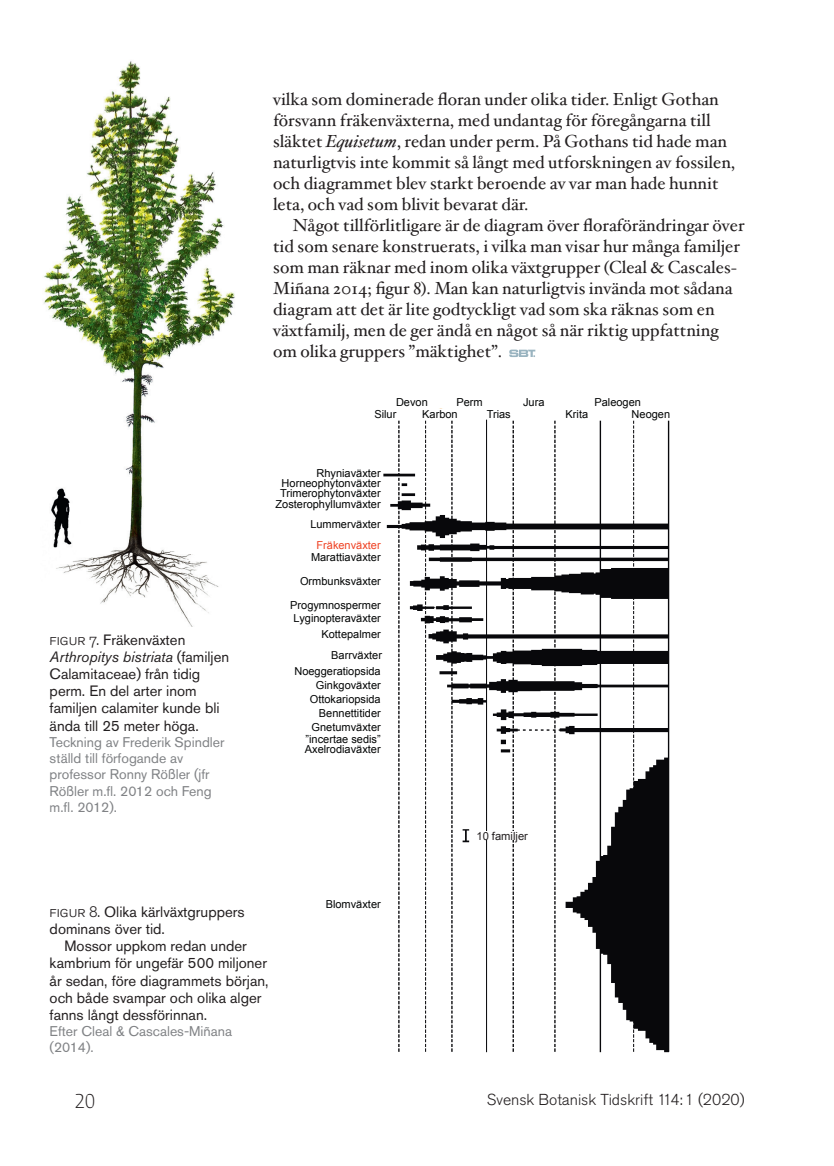
<style>
.page{position:relative;width:834px;height:1166px;background:#fff}
.page>*{position:absolute;margin:0;border:0;box-sizing:border-box;transform-origin:0 0}
.t1{font:300 21px "Massif Pro";color:#231f20}
.Brödtext__indrag{font:17.5px/21px "Hoefler Txt";color:#231f20}
.t2{font:300 15.75px "Akzidenz Grotesk Std";color:#231f20}
.Figurtext_första{font:14.88px/17.2px "Akzidenz Grotesk Std";color:#231f20}
.Figurtext_indrag{font:14.88px/17.2px "Akzidenz Grotesk Std";color:#231f20}
.Figurtext_eng{font:14px/16.3px "Akzidenz Grotesk Std";color:#808285}
.t3{font:11.2px "Arial";color:#231f20}
.t4{font:11.03px/10.2px "Arial";color:#030505;text-align:right}
.t5{font:11.03px "Arial";color:#ef4224}
.s1{font-style:italic}
.s2{font-weight:300;font-size:15.75px}
</style>
<div class="page">
<svg style="left:509px;top:350px;width:26px;height:7px"></svg>
<img style="left:43px;top:61px;width:192px;height:565px">
<img style="left:383px;top:408px;width:287px;height:645px">
<div style="left:307px;top:679px;width:78px;height:14px;background:#fff"></div>
<div style="left:298px;top:691px;width:87px;height:73px;background:#fff"></div>
<div style="left:299px;top:744px;width:89px;height:11px;background:#fff"></div>
<div style="left:642px;top:410px;width:18px;height:71px;background:#fff"></div>
<div style="left:609px;top:410px;width:19px;height:71px;background:#fff"></div>
<div style="left:568px;top:410px;width:19px;height:71px;background:#fff"></div>
<div style="left:527px;top:410px;width:18px;height:71px;background:#fff"></div>
<div style="left:490px;top:407px;width:19px;height:71px;background:#fff"></div>
<div style="left:462px;top:407px;width:19px;height:71px;background:#fff"></div>
<div style="left:429px;top:409px;width:19px;height:71px;background:#fff"></div>
<div style="left:402px;top:399px;width:19px;height:71px;background:#fff"></div>
<div style="left:378px;top:397px;width:19px;height:67px;background:#fff"></div>
<div style="left:473px;top:805px;width:12px;height:63px;background:#fff"></div>
<div style="left:476px;top:831px;width:52px;height:8px;background:#fff"></div>
<p class="Brödtext__indrag" style="left:273px;top:88px;width:463px">vilka som dominerade floran under olika tider. Enligt Gothan försvann fräkenväxterna, med undantag för föregångarna till släktet <span class="s1">Equisetum</span>, redan under perm. På Gothans tid hade man naturligtvis inte kommit så långt med utforskningen av fossilen, och diagrammet blev starkt beroende av var man hade hunnit leta, och vad som blivit bevarat där.</p>
<p class="Brödtext__indrag" style="left:273px;top:214px;width:473px;text-indent:20px">Något tillförlitligare är de diagram över floraförändringar över tid som senare konstruerats, i vilka man visar hur många familjer som man räknar med inom olika växtgrupper (Cleal &amp; Cascales-Miñana 2014; figur 8). Man kan naturligtvis invända mot sådana diagram att det är lite godtyckligt vad som ska räknas som en växtfamilj, men de ger ändå en något så när riktig uppfattning om olika gruppers ”mäktighet”.</p>
<p class="Figurtext_första" style="left:50px;top:631px;width:181px"><span class="s2">figur 7.</span> Fräkenväxten<br><span class="s1">Arthropitys bistriata</span> (familjen<br>Calamitaceae) från tidig perm. En del arter inom familjen calamiter kunde bli ända till 25 meter höga.</p>
<p class="Figurtext_eng" style="left:50px;top:734px;width:176px">Teckning av Frederik Spindler ställd till förfogande av professor Ronny Rößler (jfr<br>Rößler m.fl. 2012 och Feng m.fl. 2012).</p>
<p class="t4" style="left:374px;top:396px;width:55px;line-height:11.7px;text-align:left;text-indent:22px">Devon<br>Silur</p>
<p class="t4" style="left:422px;top:396px;width:62px;line-height:11.7px;text-align:left;text-indent:34px">Perm<br>Karbon</p>
<p class="t4" style="left:486px;top:409px;width:26px">Trias</p>
<p class="t4" style="left:523px;top:397px;width:23px">Jura</p>
<p class="t4" style="left:275px;top:469px;width:107px">Rhyniaväxter<br>Horneophytonväxter<br>Trimerophytonväxter<br>Zosterophyllumväxter</p>
<p class="t4" style="left:310px;top:519px;width:72px">Lummerväxter</p>
<p class="t5" style="left:316px;top:538px;width:66px">Fräkenväxter</p>
<p class="t4" style="left:311px;top:553px;width:71px">Marattiaväxter</p>
<p class="t4" style="left:300px;top:576px;width:82px">Ormbunksväxter</p>
<p class="t4" style="left:290px;top:599px;width:92px;line-height:12.6px;text-align:center">Progymnospermer<br>Lyginopteraväxter</p>
<p class="t4" style="left:321px;top:629px;width:61px">Kottepalmer</p>
<p class="t4" style="left:331px;top:650px;width:52px">Barrväxter</p>
<p class="t4" style="left:294px;top:666px;width:88px">Noeggeratiopsida</p>
<p class="t4" style="left:316px;top:680px;width:66px">Ginkgoväxter</p>
<p class="t4" style="left:311px;top:706px;width:71px;line-height:14.2px">Bennettitider<br>Gnetumväxter</p>
<p class="t4" style="left:305px;top:744px;width:77px">Axelrodiaväxter</p>
<p class="t4" style="left:310px;top:694px;width:72px">Ottokariopsida</p>
<p class="t4" style="left:305px;top:734px;width:77px">”incertae sedis”</p>
<p class="t4" style="left:594px;top:397px;width:48px">Paleogen</p>
<p class="t4" style="left:565px;top:409px;width:24px">Krita</p>
<p class="t4" style="left:631px;top:409px;width:40px">Neogen</p>
<p class="t3" style="left:476px;top:828px;width:53px">10 familjer</p>
<p class="Figurtext_första" style="left:50px;top:903px;width:196px"><span class="s2">figur 8.</span> Olika kärlväxtgruppers dominans över tid.</p>
<p class="Figurtext_indrag" style="left:50px;top:937px;width:220px;text-indent:15px">Mossor uppkom redan under kambrium för ungefär 500 miljoner år sedan, före diagrammets början, och både svampar och olika alger fanns långt dessförinnan.</p>
<p class="Figurtext_eng" style="left:50px;top:1023px;width:184px">Efter Cleal &amp; Cascales-Miñana (2014).</p>
<p class="t4" style="left:325px;top:899px;width:57px">Blomväxter</p>
<p class="t1" style="left:74px;top:1087px;width:22px">20</p>
<p class="t2" style="left:487px;top:1090px;width:259px">Svensk Botanisk Tidskrift 114:1 (2020)</p>
</div>
